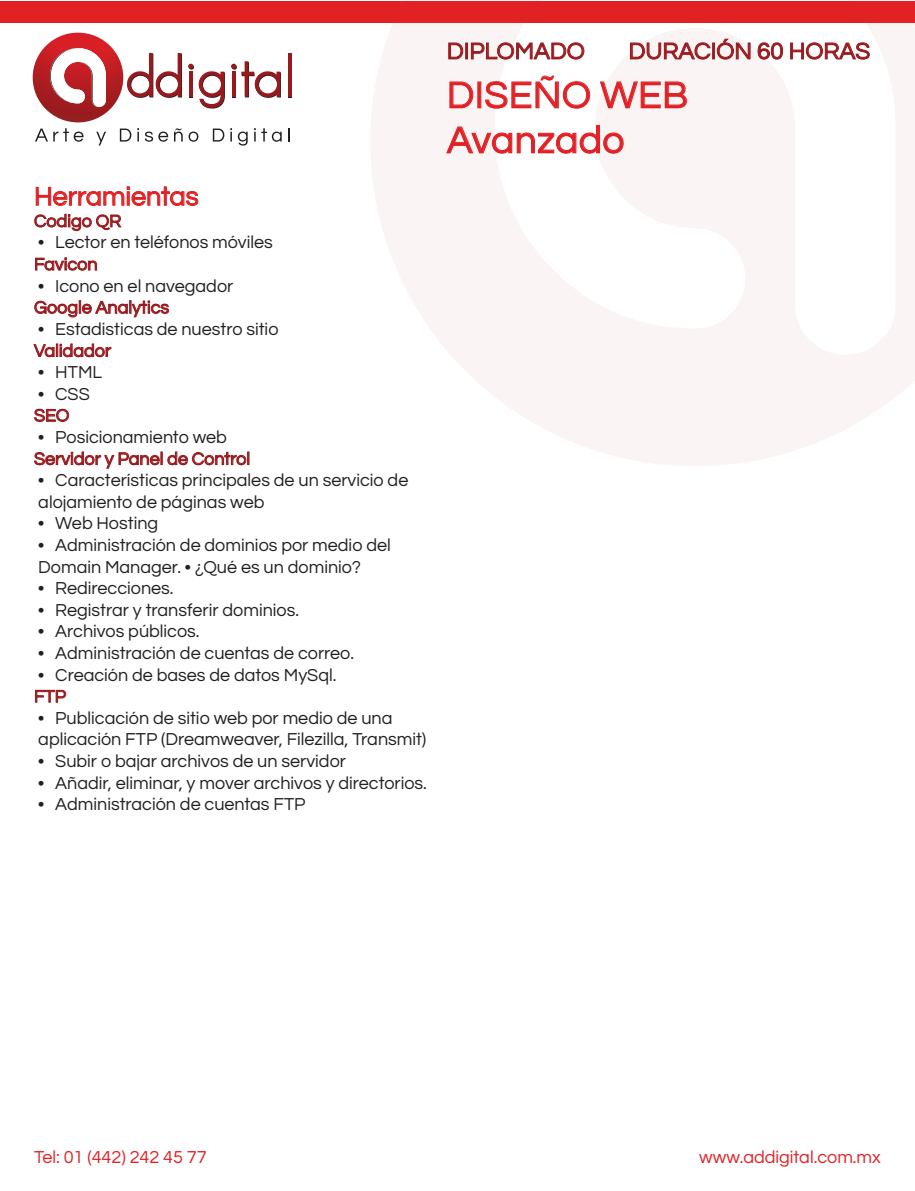
<style>
.page{position:relative;width:915px;height:1191px;background:#fff}
.page>*{position:absolute;margin:0;border:0;box-sizing:border-box;transform-origin:0 0}
.t1{font:39px/45px "Questrial";letter-spacing:.01em;color:#e22125}
.Titulo_Cuerpo{font:27px "Questrial";color:#e22125}
.t2{font:24px "Questrial";color:#991a1e}
.t3{font:18px/21.6px "Questrial";color:#231f20}
.Elemento_de_lista_Ti{font:18px "Questrial";color:#991a1e}
.t4{font:18px "Questrial";color:#e22125}
</style>
<div class="page">
<svg style="left:370px;top:0;width:544px;height:466px;fill:#faf4f4"></svg>
<div style="left:0;top:1px;width:913px;height:21px;background:#e22125"></div>
<svg style="left:449px;top:81px;width:24px;height:28px"></svg>
<svg style="left:484px;top:75px;width:106px;height:34px"></svg>
<svg style="left:599px;top:81px;width:88px;height:28px"></svg>
<svg style="left:445px;top:125px;width:178px;height:29px"></svg>
<svg style="left:629px;top:38px;width:121px;height:22px"></svg>
<svg style="left:757px;top:42px;width:26px;height:18px"></svg>
<svg style="left:789px;top:42px;width:80px;height:18px"></svg>
<svg style="left:448px;top:42px;width:136px;height:18px"></svg>
<svg style="left:188px;top:64px;width:37px;height:45px"></svg>
<svg style="left:231px;top:61px;width:50px;height:37px"></svg>
<hr style="left:288px;top:53px;width:4px;height:44px;background:#991a1e">
<svg style="left:33px;top:33px;width:149px;height:89px"></svg>
<svg style="left:35px;top:128px;width:48px;height:14px"></svg>
<svg style="left:96px;top:132px;width:10px;height:13px"></svg>
<svg style="left:120px;top:129px;width:11px;height:13px"></svg>
<svg style="left:137px;top:128px;width:2px;height:14px"></svg>
<svg style="left:145px;top:132px;width:23px;height:10px"></svg>
<svg style="left:174px;top:128px;width:24px;height:14px"></svg>
<svg style="left:213px;top:129px;width:11px;height:13px"></svg>
<svg style="left:230px;top:128px;width:2px;height:14px"></svg>
<svg style="left:238px;top:132px;width:9px;height:14px"></svg>
<svg style="left:254px;top:128px;width:27px;height:14px"></svg>
<svg style="left:288px;top:128px;width:1px;height:14px"></svg>
<svg style="left:35px;top:186px;width:163px;height:20px"></svg>
<svg style="left:34px;top:213px;width:88px;height:18px"></svg>
<svg style="left:35px;top:257px;width:62px;height:14px"></svg>
<svg style="left:34px;top:300px;width:135px;height:18px"></svg>
<svg style="left:33px;top:343px;width:79px;height:14px"></svg>
<svg style="left:34px;top:408px;width:35px;height:14px"></svg>
<svg style="left:34px;top:451px;width:126px;height:18px"></svg>
<div style="left:160px;top:451px;width:3px;height:14px;border:1px solid #991a1e"></div>
<svg style="left:167px;top:451px;width:82px;height:14px"></svg>
<svg style="left:35px;top:689px;width:31px;height:14px"></svg>
<h3 class="t2" style="left:446px;top:39px;width:139px">DIPLOMADO</h3>
<h3 class="t2" style="left:628px;top:39px;width:243px">DURACIÓN 60 HORAS</h3>
<p class="Titulo_Cuerpo" style="left:34px;top:183px;width:166px">Herramientas</p>
<p class="Elemento_de_lista_Ti" style="left:34px;top:212px;width:89px">Codigo QR</p>
<p class="t3" style="left:38px;top:232px;width:236px">• Lector en teléfonos móviles</p>
<p class="Elemento_de_lista_Ti" style="left:34px;top:255px;width:65px">Favicon</p>
<p class="t3" style="left:38px;top:275px;width:196px">• Icono en el navegador</p>
<p class="Elemento_de_lista_Ti" style="left:34px;top:298px;width:136px">Google Analytics</p>
<p class="t3" style="left:38px;top:319px;width:241px">• Estadisticas de nuestro sitio</p>
<p class="Elemento_de_lista_Ti" style="left:34px;top:342px;width:79px">Validador</p>
<p class="t3" style="left:38px;top:362px;width:65px">• HTML</p>
<p class="t3" style="left:38px;top:383px;width:53px">• CSS</p>
<p class="Elemento_de_lista_Ti" style="left:34px;top:406px;width:37px">SEO</p>
<p class="t3" style="left:38px;top:427px;width:190px">• Posicionamiento web</p>
<p class="Elemento_de_lista_Ti" style="left:34px;top:450px;width:217px">Servidor y Panel de Control</p>
<p class="t3" style="left:38px;top:470px;width:371px">• Características principales de un servicio de alojamiento de páginas web</p>
<p class="t3" style="left:38px;top:513px;width:121px">• Web Hosting</p>
<p class="t3" style="left:38px;top:535px;width:354px">• Administración de dominios por medio del<br>Domain Manager. • ¿Qué es un dominio?</p>
<p class="t3" style="left:38px;top:578px;width:137px">• Redirecciones.</p>
<p class="t3" style="left:38px;top:599px;width:262px">• Registrar y transferir dominios.</p>
<p class="t3" style="left:38px;top:621px;width:163px">• Archivos públicos.</p>
<p class="t3" style="left:38px;top:643px;width:317px">• Administración de cuentas de correo.</p>
<p class="t3" style="left:38px;top:664px;width:299px">• Creación de bases de datos MySql.</p>
<p class="Elemento_de_lista_Ti" style="left:34px;top:687px;width:33px">FTP</p>
<p class="t3" style="left:38px;top:707px;width:389px">• Publicación de sitio web por medio de una aplicación FTP (Dreamweaver, Filezilla, Transmit)</p>
<p class="t3" style="left:38px;top:751px;width:309px">• Subir o bajar archivos de un servidor</p>
<p class="t3" style="left:38px;top:772px;width:390px">• Añadir, eliminar, y mover archivos y directorios.</p>
<p class="t3" style="left:38px;top:794px;width:268px">• Administración de cuentas FTP</p>
<h1 class="t1" style="left:446px;top:73px;width:242px">DISEÑO WEB<br>Avanzado</h1>
<p class="t4" style="left:34px;top:1148px;width:174px">Tel: 01 (442) 242 45 77</p>
<p class="t4" style="left:699px;top:1148px;width:183px">www.addigital.com.mx</p>
</div>
